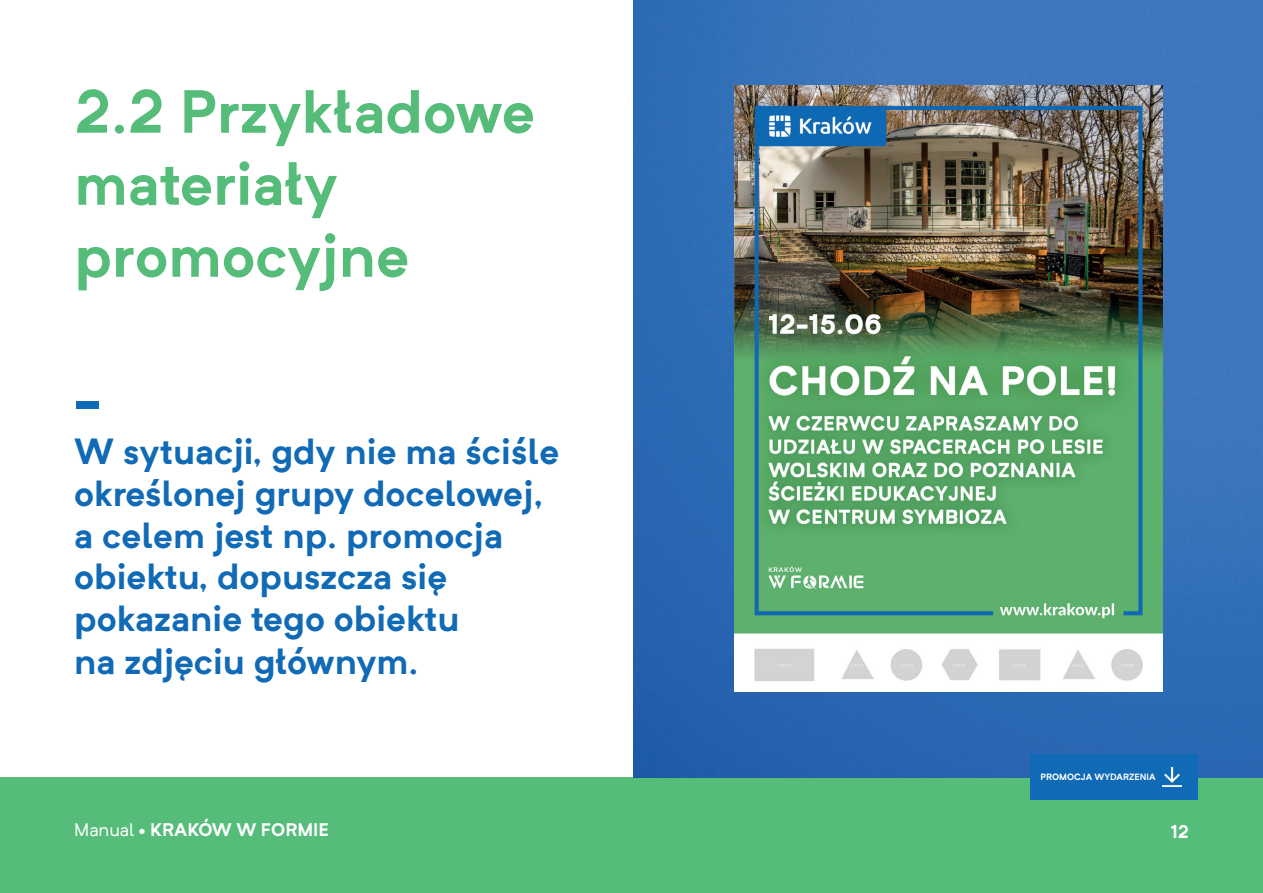
<style>
.page{position:relative;width:1263px;height:893px;background:#fff}
.page>*{position:absolute;margin:0;border:0;box-sizing:border-box;transform-origin:0 0}
.t1{font:700 60px/72px "Neutrif Pro";color:#55bc7a}
.t2{font:700 60px "Neutrif Pro";color:#106ab5}
.t3{font:700 35.85px/42.2px "Neutrif Pro";color:#106ab5}
.t4{font:700 18px "Neutrif Pro";color:#fff}
.t5{font:700 9px "Neutrif Pro";color:#fff}
.s1{font-weight:400}
</style>
<div class="page">
<div style="left:0;top:777px;width:1263px;height:116px;background:#55bc7a"></div>
<img style="left:634px;top:0;width:629px;height:777px">
<img style="left:734px;top:85px;width:429px;height:607px">
<div style="left:1030px;top:754px;width:167px;height:46px;background:#106ab5"></div>
<img style="left:1162px;top:767px;width:20px;height:20px">
<h1 class="t1" style="left:74px;top:74px;width:462px">2.2 Przykładowe materiały promocyjne</h1>
<h1 class="t2" style="left:74px;top:359px;width:29px">-</h1>
<p class="t3" style="left:74px;top:429px;width:486px">W sytuacji, gdy nie ma ściśle określonej grupy docelowej, a celem jest np. promocja obiektu, dopuszcza się pokazanie tego obiektu<br>na zdjęciu głównym.</p>
<p class="t5" style="left:1040px;top:770px;width:117px">PROMOCJA WYDARZENIA</p>
<p class="t4" style="left:74px;top:817px;width:256px"><span class="s1">Manual</span> • KRAKÓW W FORMIE</p>
<p class="t4" style="left:1171px;top:819px;width:20px">12</p>
</div>
